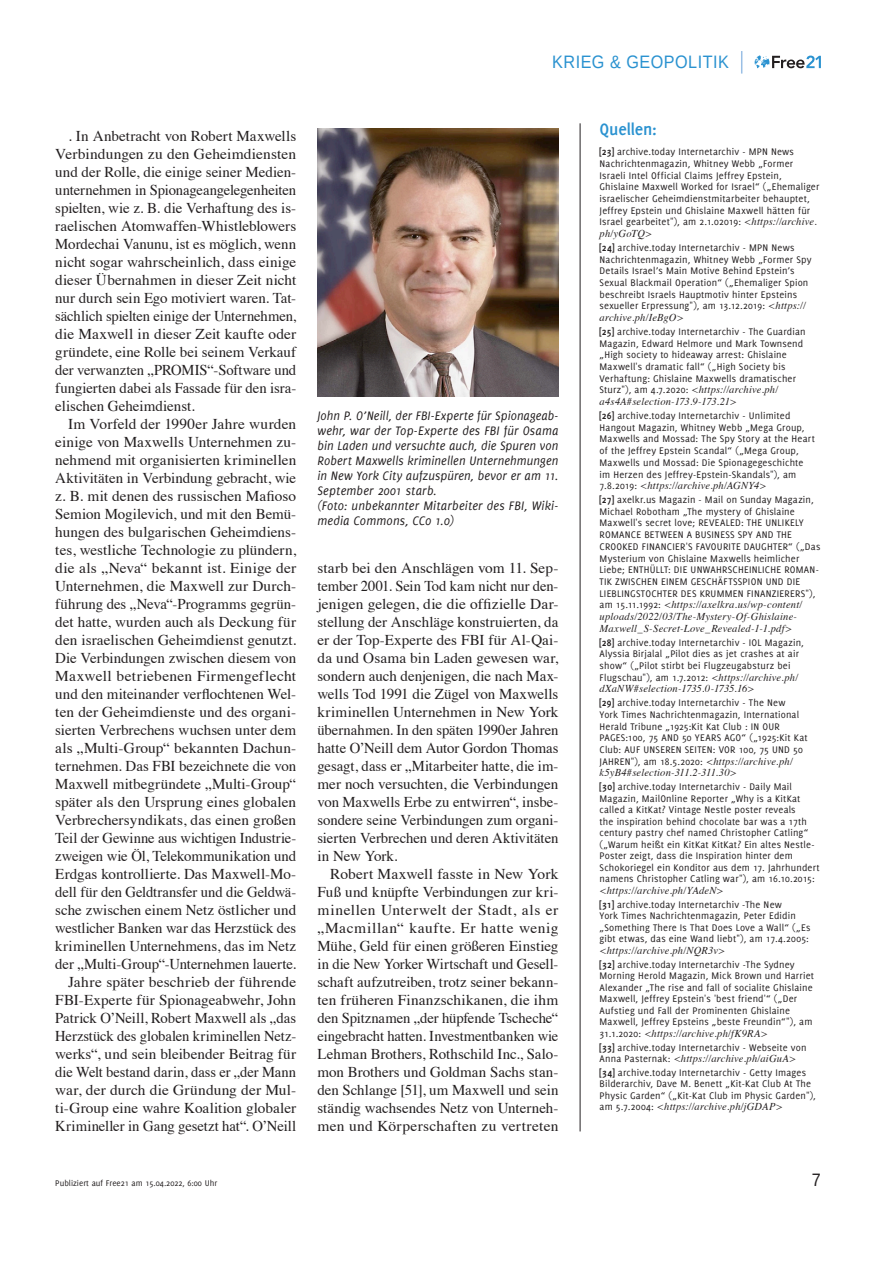
<style>
.page{position:relative;width:893px;height:1263px;background:#fff}
.page>*{position:absolute;margin:0;border:0;box-sizing:border-box;transform-origin:0 0}
.t1{font:18px "Liberation Sans";letter-spacing:.03em;color:#2a92d0;scale:.9 1}
.t2{font:700 18px "Delicious";letter-spacing:-.01em;color:#2a92d0}
.t3{font:18px "Liberation Sans";color:#231f20;scale:.9 1}
.t4{font:15px/18px "Times";color:#231f20;text-align:justify}
.t5{font:italic 13.5px/15px "Delicious";letter-spacing:.01em;color:#231f20;scale:.95 1}
.t6{font:10.5px/11.7px "Delicious";letter-spacing:.015em;color:#231f20}
.t7{font:italic 10.5px/11.7px "Times";letter-spacing:.015em;color:#231f20}
.t8{font:9px "Delicious";color:#231f20}
.s1{font-weight:700}
.s2{font-family:"Times";font-style:italic}
.s3{font-family:"Delicious";font-style:normal}
</style>
<div class="page">
<svg style="left:755px;top:55px;width:66px;height:13px"></svg>
<svg style="left:741px;top:51px;width:1px;height:23px"></svg>
<hr style="left:580px;top:123px;width:1px;height:1008px;background:#231f20">
<img style="left:317px;top:128px;width:241px;height:269px">
<p class="t1" style="left:552px;top:51px;width:196px">KRIEG &amp; GEOPOLITIK</p>
<p class="t4" style="left:55px;top:126px;width:242px;text-indent:13px">. In Anbetracht von Robert Maxwells Verbindungen zu den Geheimdiensten und der Rolle, die einige seiner Medien&shy;unternehmen in Spionageangelegenheiten spielten, wie z. B. die Verhaftung des is&shy;raelischen Atomwaffen-Whistleblowers Mordechai Vanunu, ist es möglich, wenn nicht sogar wahrscheinlich, dass einige dieser Übernahmen in dieser Zeit nicht nur durch sein Ego motiviert waren. Tat&shy;sächlich spielten einige der Unternehmen, die Maxwell in dieser Zeit kaufte oder gründete, eine Rolle bei seinem Verkauf der verwanzten „PROMIS“-Software und fungierten dabei als Fassade für den isra&shy;elischen Geheimdienst.</p>
<p class="t4" style="left:55px;top:414px;width:242px;text-align:right">Im Vorfeld der 1990er Jahre wurden einige von Maxwells Unternehmen zu&shy;nehmend mit organisierten kriminellen Aktivitäten in Verbindung gebracht, wie z. B. mit denen des russischen Mafioso Semion Mogilevich, und mit den Bemü&shy;hungen des bulgarischen Geheimdiens&shy;tes, westliche Technologie zu plündern, die als „Neva“ bekannt ist. Einige der Unternehmen, die Maxwell zur Durch&shy;führung des „Neva“-Programms gegrün&shy;det hatte, wurden auch als Deckung für den israelischen Geheimdienst genutzt.<br>Die Verbindungen zwischen diesem von Maxwell betriebenen Firmengeflecht und den miteinander verflochtenen Wel&shy;ten der Geheimdienste und des organi&shy;sierten Verbrechens wuchsen unter dem als „Multi-Group“ bekannten Dachun&shy;ternehmen. Das FBI bezeichnete die von Maxwell mitbegründete „Multi-Group“ später als den Ursprung eines globalen Verbrechersyndikats, das einen großen Teil der Gewinne aus wichtigen Industrie&shy;zweigen wie Öl, Telekommunikation und Erdgas kontrollierte. Das Maxwell-Mo&shy;dell für den Geldtransfer und die Geldwä&shy;sche zwischen einem Netz östlicher und westlicher Banken war das Herzstück des kriminellen Unternehmens, das im Netz der „Multi-Group“-Unternehmen lauerte.<br>Jahre später beschrieb der führende FBI-Experte für Spionageabwehr, John Patrick O’Neill, Robert Maxwell als „das Herzstück des globalen kriminellen Netz&shy;werks“, und sein bleibender Beitrag für die Welt bestand darin, dass er „der Mann war, der durch die Gründung der Mul&shy;ti-Group eine wahre Koalition globaler Krimineller in Gang gesetzt hat“. O’Neill</p>
<p class="t5" style="left:317px;top:408px;width:255px">John P. O’Neill, der FBI-Experte für Spionageab&shy;wehr, war der Top-Experte des FBI für Osama bin Laden und versuchte auch, die Spuren von Robert Maxwells kriminellen Unternehmungen in New York City aufzuspüren, bevor er am 11.<br>September 2001 starb.<br>(Foto: unbekannter Mitarbeiter des FBI, Wiki&shy;media Commons, CC0 1.0)</p>
<p class="t4" style="left:317px;top:558px;width:242px">starb bei den Anschlägen vom 11. Sep&shy;tember 2001. Sein Tod kam nicht nur den&shy;jenigen gelegen, die die offizielle Dar&shy;stellung der Anschläge konstruierten, da er der Top-Experte des FBI für Al-Qai&shy;da und Osama bin Laden gewesen war, sondern auch denjenigen, die nach Max&shy;wells Tod 1991 die Zügel von Maxwells kriminellen Unternehmen in New York übernahmen. In den späten 1990er Jahren hatte O’Neill dem Autor Gordon Thomas gesagt, dass er „Mitarbeiter hatte, die im&shy;mer noch versuchten, die Verbindungen von Maxwells Erbe zu entwirren“, insbe&shy;sondere seine Verbindungen zum organi&shy;sierten Verbrechen und deren Aktivitäten in New York.</p>
<p class="t4" style="left:317px;top:864px;width:242px;text-indent:13px">Robert Maxwell fasste in New York Fuß und knüpfte Verbindungen zur kri&shy;minellen Unterwelt der Stadt, als er „Macmillan“ kaufte. Er hatte wenig Mühe, Geld für einen größeren Einstieg in die New Yorker Wirtschaft und Gesell&shy;schaft aufzutreiben, trotz seiner bekann&shy;ten früheren Finanzschikanen, die ihm den Spitznamen „der hüpfende Tscheche“ eingebracht hatten. Investmentbanken wie Lehman Brothers, Rothschild Inc., Salo&shy;mon Brothers und Goldman Sachs stan&shy;den Schlange [51], um Maxwell und sein ständig wachsendes Netz von Unterneh&shy;men und Körperschaften zu vertreten</p>
<p class="t2" style="left:600px;top:119px;width:59px">Quellen:</p>
<p class="t6" style="left:600px;top:146px;width:221px"><span class="s1">[23]</span> archive.today Internetarchiv - MPN News Nachrichtenmagazin, Whitney Webb „Former Israeli Intel Official Claims Jeffrey Epstein, Ghislaine Maxwell Worked for Israel“ („Ehemaliger israelischer Geheimdienstmitarbeiter behauptet, Jeffrey Epstein und Ghislaine Maxwell hätten für Israel gearbeitet"), am 2.1.02019: <span class="s2">&lt;https://archive.</span></p>
<p class="t7" style="left:600px;top:227px;width:54px">ph/yGoTQ&gt;</p>
<p class="t6" style="left:600px;top:242px;width:213px"><span class="s1">[24]</span> archive.today Internetarchiv - MPN News Nachrichtenmagazin, Whitney Webb „Former Spy Details Israel’s Main Motive Behind Epstein’s Sexual Blackmail Operation“ („Ehemaliger Spion beschreibt Israels Hauptmotiv hinter Epsteins sexueller Erpressung"), am 13.12.2019: <span class="s2">&lt;https://</span></p>
<p class="t7" style="left:600px;top:311px;width:86px">archive.ph/IeBgO&gt;</p>
<p class="t6" style="left:600px;top:326px;width:208px"><span class="s1">[25]</span> archive.today Internetarchiv - The Guardian Magazin, Edward Helmore und Mark Townsend „High society to hideaway arrest: Ghislaine Maxwell's dramatic fall“ („High Society bis Verhaftung: Ghislaine Maxwells dramatischer</p>
<p class="t7" style="left:600px;top:383px;width:180px"><span class="s3">Sturz"), am 4.7.2020:</span> &lt;https://archive.ph/ a4s4A#selection-173.9-173.21&gt;</p>
<p class="t6" style="left:600px;top:410px;width:217px"><span class="s1">[26]</span> archive.today Internetarchiv - Unlimited Hangout Magazin, Whitney Webb „Mega Group, Maxwells and Mossad: The Spy Story at the Heart of the Jeffrey Epstein Scandal“ („Mega Group, Maxwells und Mossad: Die Spionagegeschichte im Herzen des Jeffrey-Epstein-Skandals"), am</p>
<p class="t7" style="left:600px;top:479px;width:168px"><span class="s3">7.8.2019:</span> &lt;https://archive.ph/AGNY4&gt;</p>
<p class="t6" style="left:600px;top:494px;width:222px"><span class="s1">[27]</span> axelkr.us Magazin - Mail on Sunday Magazin, Michael Robotham „The mystery of Ghislaine Maxwell's secret love; REVEALED: THE UNLIKELY ROMANCE BETWEEN A BUSINESS SPY AND THE CROOKED FINANCIER'S FAVOURITE DAUGHTER“ („Das Mysterium von Ghislaine Maxwells heimlicher Liebe; ENTHÜLLT: DIE UNWAHRSCHEINLICHE ROMAN-TIK ZWISCHEN EINEM GESCHÄFTSSPION UND DIE LIEBLINGSTOCHTER DES KRUMMEN FINANZIERERS"),</p>
<p class="t7" style="left:600px;top:598px;width:204px"><span class="s3">am 15.11.1992:</span> &lt;https://axelkra.us/wp-content/ uploads/2022/03/The-Mystery-Of-Ghislaine-<br>Maxwell_S-Secret-Love_Revealed-1-1.pdf&gt;</p>
<p class="t6" style="left:600px;top:636px;width:206px"><span class="s1">[28]</span> archive.today Internetarchiv - IOL Magazin, Alyssia Birjalal „Pilot dies as jet crashes at air show“ („Pilot stirbt bei Flugzeugabsturz bei Flugschau"), am 1.7.2012: <span class="s2">&lt;https://archive.ph/</span></p>
<p class="t7" style="left:600px;top:682px;width:156px">dXaNW#selection-1735.0-1735.16&gt;</p>
<p class="t6" style="left:600px;top:697px;width:210px"><span class="s1">[29]</span> archive.today Internetarchiv - The New<br>York Times Nachrichtenmagazin, International Herald Tribune „1925:Kit Kat Club : IN OUR PAGES:100, 75 AND 50 YEARS AGO“ („1925:Kit Kat Club: AUF UNSEREN SEITEN: VOR 100, 75 UND 50<br>JAHREN"), am 18.5.2020: <span class="s2">&lt;https://archive.ph/</span></p>
<p class="t7" style="left:600px;top:766px;width:139px">k5yB4#selection-311.2-311.30&gt;</p>
<p class="t6" style="left:600px;top:781px;width:222px"><span class="s1">[30]</span> archive.today Internetarchiv - Daily Mail Magazin, MailOnline Reporter „Why is a KitKat called a KitKat? Vintage Nestle poster reveals<br>the inspiration behind chocolate bar was a 17th century pastry chef named Christopher Catling“ („Warum heißt ein KitKat KitKat? Ein altes Nestle-Poster zeigt, dass die Inspiration hinter dem Schokoriegel ein Konditor aus dem 17. Jahrhundert namens Christopher Catling war"), am 16.10.2015:</p>
<p class="t7" style="left:600px;top:884px;width:125px">&lt;https://archive.ph/YAdeN&gt;</p>
<p class="t6" style="left:600px;top:898px;width:212px"><span class="s1">[31]</span> archive.today Internetarchiv -The New<br>York Times Nachrichtenmagazin, Peter Edidin „Something There Is That Does Love a Wall“ („Es gibt etwas, das eine Wand liebt"), am 17.4.2005:</p>
<p class="t7" style="left:600px;top:944px;width:127px">&lt;https://archive.ph/NQR3v&gt;</p>
<p class="t6" style="left:600px;top:958px;width:216px"><span class="s1">[32]</span> archive.today Internetarchiv -The Sydney Morning Herold Magazin, Mick Brown und Harriet Alexander „The rise and fall of socialite Ghislaine Maxwell, Jeffrey Epstein's 'best friend'“ („Der Aufstieg und Fall der Prominenten Ghislaine Maxwell, Jeffrey Epsteins „beste Freundin“"), am</p>
<p class="t7" style="left:600px;top:1027px;width:170px"><span class="s3">31.1.2020:</span> &lt;https://archive.ph/fK9RA&gt;</p>
<p class="t6" style="left:600px;top:1041px;width:209px"><span class="s1">[33]</span> archive.today Internetarchiv - Webseite von</p>
<p class="t7" style="left:600px;top:1052px;width:198px"><span class="s3">Anna Pasternak:</span> &lt;https://archive.ph/aiGuA&gt;</p>
<p class="t6" style="left:600px;top:1066px;width:218px"><span class="s1">[34]</span> archive.today Internetarchiv - Getty Images<br>Bilderarchiv, Dave M. Benett „Kit-Kat Club At The<br>Physic Garden“ („Kit-Kat Club im Physic Garden"),</p>
<p class="t7" style="left:600px;top:1100px;width:185px"><span class="s3">am 5.7.2004:</span> &lt;https://archive.ph/jGDAP&gt;</p>
<p class="t8" style="left:55px;top:1177px;width:163px">Publiziert auf Free21 am 15.04.2022, 6:00 Uhr</p>
<p class="t3" style="left:812px;top:1168px;width:12px">7</p>
</div>
